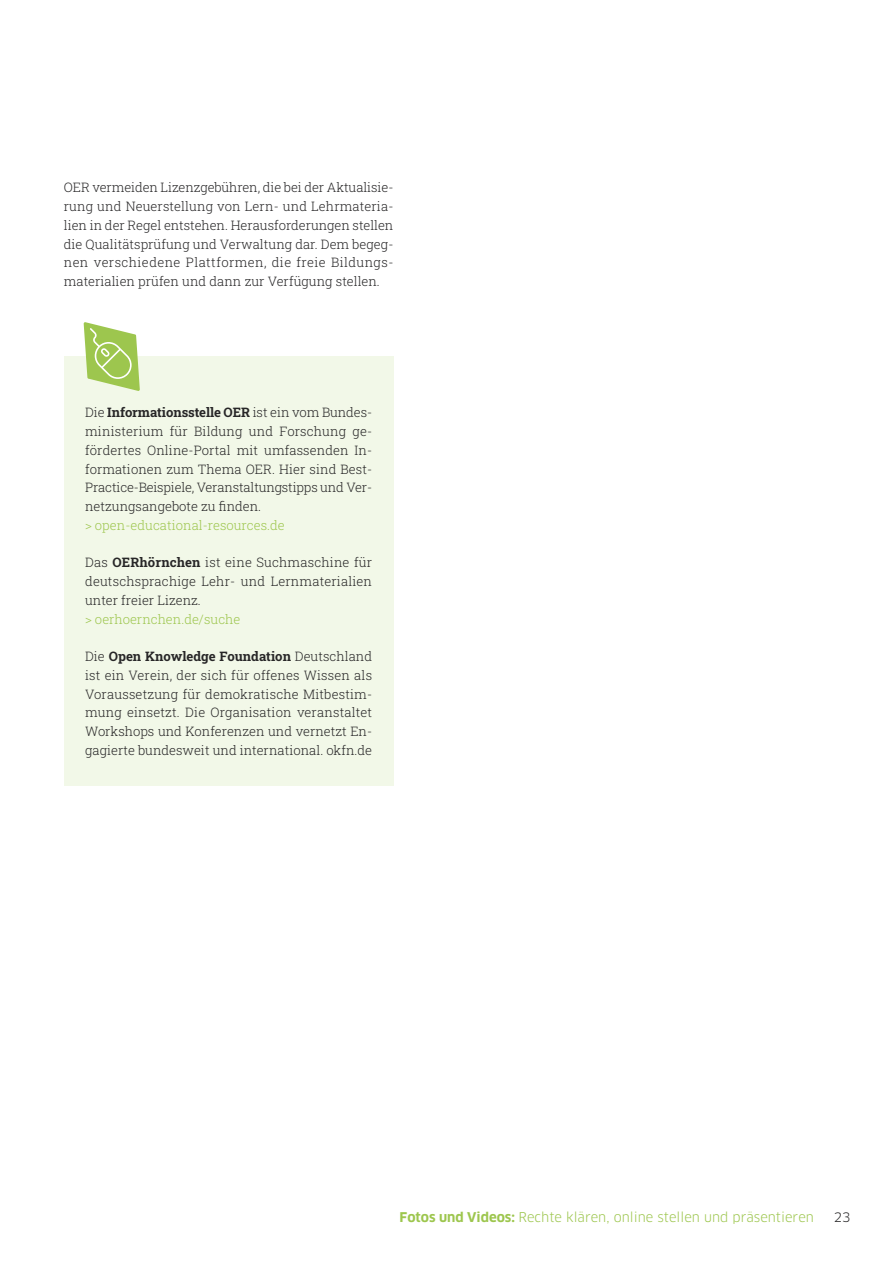
<style>
.page{position:relative;width:893px;height:1263px;background:#fff}
.page>*{position:absolute;margin:0;border:0;box-sizing:border-box;transform-origin:0 0}
.t1{font:300 13.2px/18.8px "Roboto Slab";color:#272627;text-align:justify}
.t2{font:13.2px "Clan Comp";color:#9dc64e}
.t3{font:300 13.2px "Roboto Slab";color:#9dc64e}
.t4{font:12.75px "Clan Comp";color:#272627}
.s1{font-weight:700}
</style>
<div class="page">
<div style="left:64px;top:356px;width:329px;height:430px;background:#f2f8e8"></div>
<svg style="left:84px;top:322px;width:56px;height:69px"></svg>
<p class="t1" style="left:64px;top:178px;width:331px">OER vermeiden Lizenzgebühren, die bei der Aktualisie&shy;rung und Neuerstellung von Lern- und Lehrmateria&shy;lien in der Regel entstehen. Herausforderungen stellen die Qualitätsprüfung und Verwaltung dar. Dem begeg&shy;nen verschiedene Plattformen, die freie Bildungs&shy;materialien prüfen und dann zur Verfügung stellen.</p>
<p class="t1" style="left:85px;top:403px;width:289px">Die <span class="s1">Informationsstelle OER</span> ist ein vom Bundes&shy;ministerium für Bildung und Forschung ge&shy;fördertes Online-Portal mit umfassenden In&shy;formationen zum Thema OER. Hier sind Best-Practice-Beispiele, Veranstaltungstipps und Ver&shy;netzungsangebote zu finden.</p>
<p class="t3" style="left:85px;top:518px;width:201px">&gt; open-educational-resources.de</p>
<p class="t1" style="left:85px;top:553px;width:289px">Das <span class="s1">OERhörnchen</span> ist eine Suchmaschine für deutschsprachige Lehr- und Lernmaterialien unter freier Lizenz.</p>
<p class="t3" style="left:85px;top:611px;width:157px">&gt; oerhoernchen.de/suche</p>
<p class="t1" style="left:85px;top:647px;width:289px">Die <span class="s1">Open Knowledge Foundation</span> Deutschland ist ein Verein, der sich für offenes Wissen als Voraussetzung für demokratische Mitbestim&shy;mung einsetzt. Die Organisation veranstaltet Workshops und Konferenzen und vernetzt En&shy;gagierte bundesweit und international. okfn.de</p>
<p class="t2" style="left:400px;top:1210px;width:416px"><span class="s1">Fotos und Videos:</span> Rechte klären, online stellen und präsentieren</p>
<p class="t4" style="left:834px;top:1210px;width:18px">23</p>
</div>
